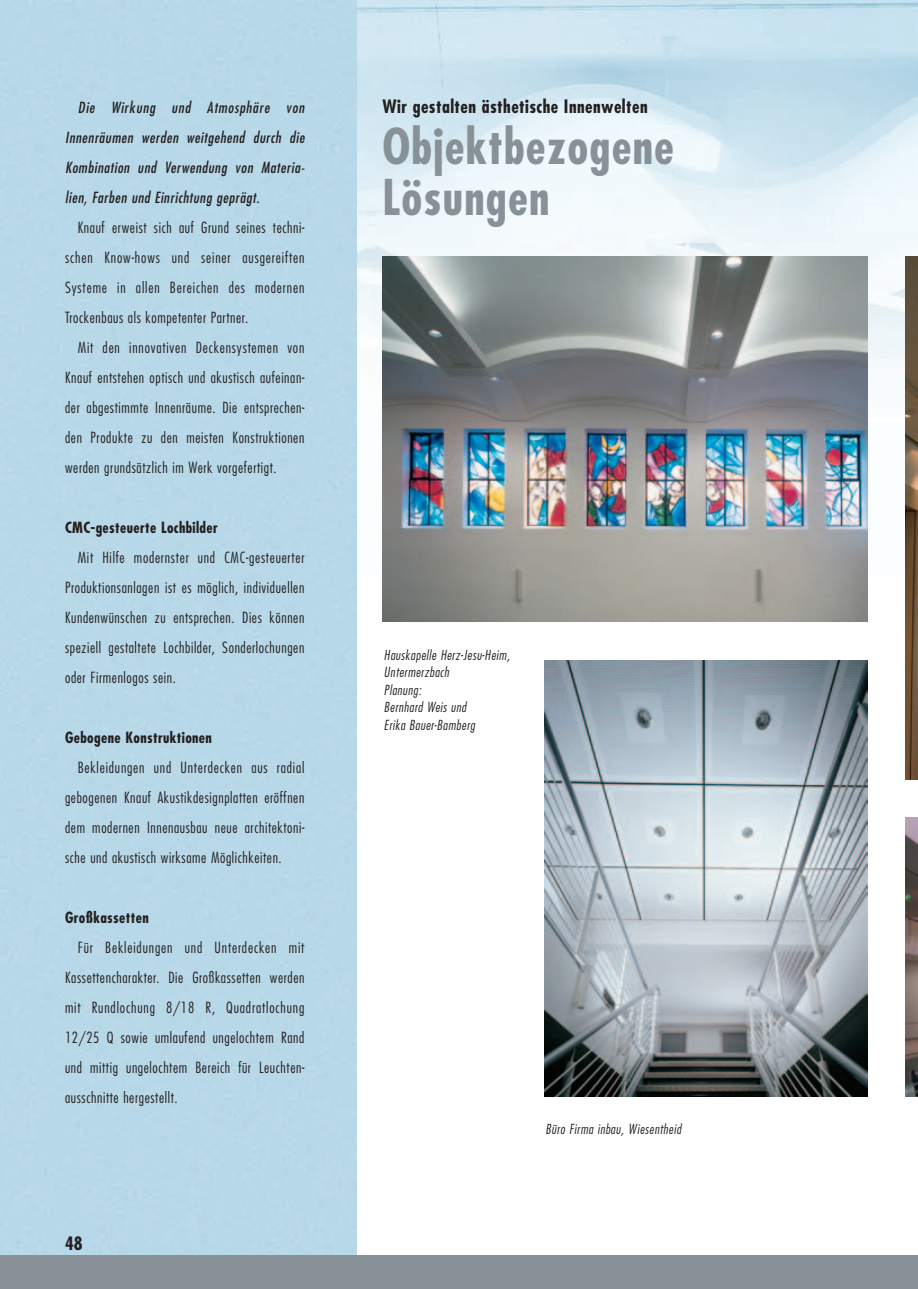
<style>
.page{position:relative;width:918px;height:1289px;background:#fff}
.page>*{position:absolute;margin:0;border:0;box-sizing:border-box;transform-origin:0 0}
.t1{font:700 condensed 48px/51px "Futura";letter-spacing:.025em;color:#879197}
.t2{font:700 condensed 18px "Futura";letter-spacing:.025em;color:#231f20}
.t3{font:300 condensed 15px/30px "Futura";letter-spacing:.04em;color:#231f20;text-align:justify}
.t4{font:italic condensed 15px/30px "Futura";letter-spacing:.04em;color:#231f20;text-align:justify}
.t5{font:700 condensed 15px "Futura";letter-spacing:.025em;color:#231f20}
.t6{font:italic 300 condensed 13.5px/17.5px "Futura";letter-spacing:.04em;color:#231f20}
</style>
<div class="page">
<img style="left:357px;top:1px;width:561px;height:575px">
<img style="left:905px;top:817px;width:13px;height:279px">
<div style="left:0;top:1255px;width:905px;height:33px;background:#879197"></div>
<div style="left:905px;top:1255px;width:13px;height:33px;background:#879197"></div>
<img style="left:382px;top:256px;width:485px;height:366px">
<img style="left:905px;top:256px;width:13px;height:523px">
<img style="left:544px;top:660px;width:323px;height:436px">
<p class="t4" style="left:65px;top:93px;width:241px;text-indent:13px">Die Wirkung und Atmosphäre von Innenräumen werden weitgehend durch die Kombination und Verwendung von Materia&shy;lien, Farben und Einrichtung geprägt.</p>
<p class="t3" style="left:65px;top:213px;width:241px;text-indent:13px">Knauf erweist sich auf Grund seines techni&shy;schen Know-hows und seiner ausgereiften Systeme in allen Bereichen des modernen Trockenbaus als kompetenter Partner.</p>
<p class="t3" style="left:65px;top:333px;width:241px;text-indent:13px">Mit den innovativen Deckensystemen von Knauf entstehen optisch und akustisch aufeinan&shy;der abgestimmte Innenräume. Die entsprechen&shy;den Produkte zu den meisten Konstruktionen werden grundsätzlich im Werk vorgefertigt.</p>
<p class="t5" style="left:65px;top:520px;width:154px">CMC-gesteuerte Lochbilder</p>
<p class="t3" style="left:65px;top:543px;width:241px;text-indent:13px">Mit Hilfe modernster und CMC-gesteuerter Produktionsanlagen ist es möglich, individuellen Kundenwünschen zu entsprechen. Dies können speziell gestaltete Lochbilder, Sonderlochungen oder Firmenlogos sein.</p>
<p class="t5" style="left:65px;top:730px;width:148px">Gebogene Konstruktionen</p>
<p class="t3" style="left:65px;top:753px;width:241px;text-indent:13px">Bekleidungen und Unterdecken aus radial gebogenen Knauf Akustikdesignplatten eröffnen dem modernen Innenausbau neue architektoni&shy;sche und akustisch wirksame Möglichkeiten.</p>
<p class="t5" style="left:65px;top:910px;width:85px">Großkassetten</p>
<p class="t3" style="left:65px;top:933px;width:241px;text-indent:13px">Für Bekleidungen und Unterdecken mit Kassettencharakter. Die Großkassetten werden mit Rundlochung 8/18 R, Quadratlochung 12/25 Q sowie umlaufend ungelochtem Rand und mittig ungelochtem Bereich für Leuchten&shy;ausschnitte hergestellt.</p>
<p class="t2" style="left:65px;top:1235px;width:19px">48</p>
<p class="t2" style="left:382px;top:99px;width:267px">Wir gestalten ästhetische Innenwelten</p>
<h1 class="t1" style="left:382px;top:125px;width:293px">Objektbezogene<br>Lösungen</h1>
<p class="t6" style="left:384px;top:647px;width:127px">Hauskapelle Herz-Jesu-Heim,<br>Untermerzbach<br>Planung:<br>Bernhard Weis und<br>Erika Bauer-Bamberg</p>
<p class="t6" style="left:546px;top:1120px;width:137px">Büro Firma inbau, Wiesentheid</p>
</div>
